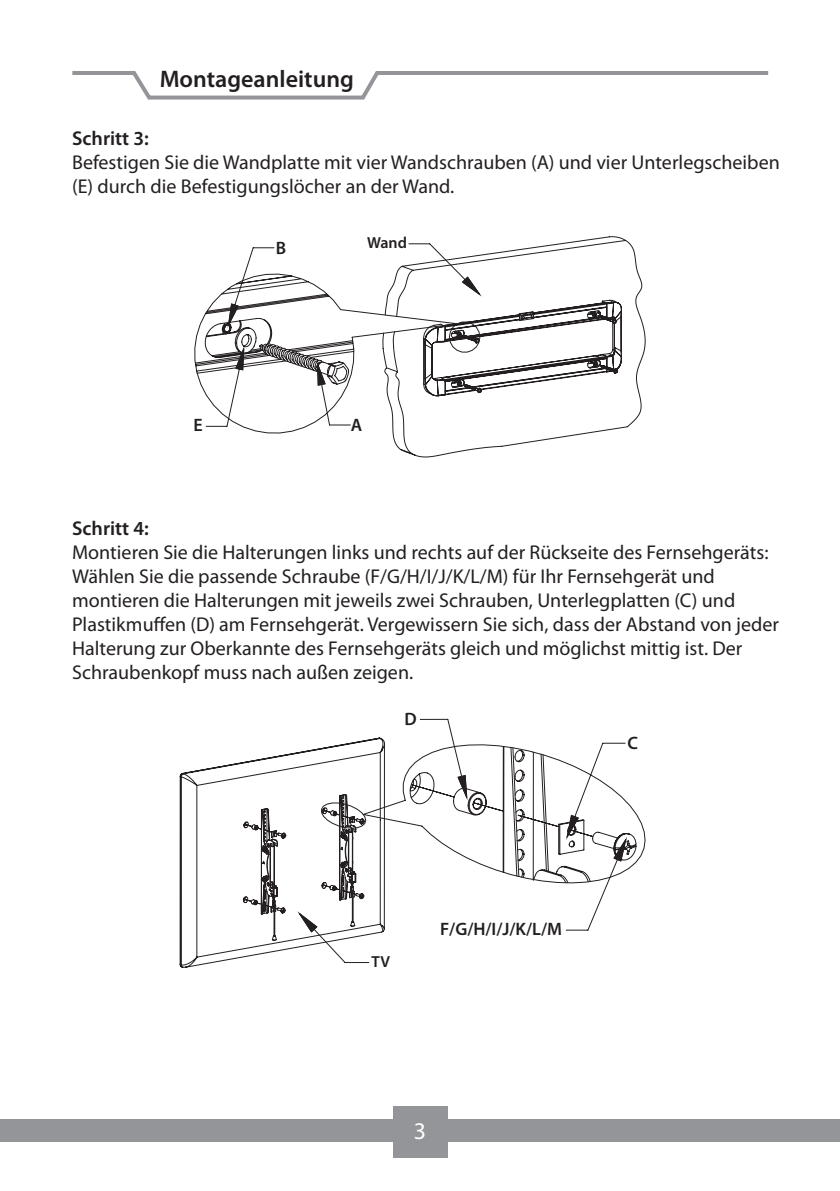
<style>
.page{position:relative;width:840px;height:1191px;background:#fff}
.page>*{position:absolute;margin:0;border:0;box-sizing:border-box;transform-origin:0 0}
.t1{font:600 24px "Myriad Pro";color:#231f20}
.t2{font:24px "Myriad Pro";color:#fff}
.t3{font:20px/24px "Myriad Pro";color:#231f20}
.t4{font:600 20px "Myriad Pro";color:#231f20}
.t5{font:600 18px "Myriad Pro";color:#231f20}
.t6{font:600 16px "Myriad Pro";color:#231f20}
</style>
<div class="page">
<div style="left:0;top:1119px;width:839px;height:22px;background:#939598"></div>
<div style="left:392px;top:1106px;width:55px;height:51px;background:#939598"></div>
<svg style="left:72px;top:71px;width:697px;height:29px"></svg>
<svg style="left:265px;top:236px;width:380px;height:221px"></svg>
<svg style="left:194px;top:243px;width:427px;height:190px"></svg>
<svg style="left:179px;top:762px;width:63px;height:206px"></svg>
<svg style="left:242px;top:718px;width:403px;height:245px"></svg>
<p class="t1" style="left:159px;top:66px;width:196px">Montageanleitung</p>
<p class="t4" style="left:72px;top:128px;width:78px">Schritt 3:</p>
<p class="t3" style="left:72px;top:151px;width:708px">Befestigen Sie die Wandplatte mit vier Wandschrauben (A) und vier Unterlegscheiben (E) durch die Befestigungslöcher an der Wand.</p>
<p class="t5" style="left:193px;top:415px;width:11px">E</p>
<p class="t5" style="left:276px;top:238px;width:12px">B</p>
<p class="t6" style="left:367px;top:234px;width:41px">Wand</p>
<p class="t5" style="left:350px;top:415px;width:13px">A</p>
<p class="t4" style="left:72px;top:517px;width:78px">Schritt 4:</p>
<p class="t3" style="left:72px;top:541px;width:708px">Montieren Sie die Halterungen links und rechts auf der Rückseite des Fernsehgeräts:<br>Wählen Sie die passende Schraube (F/G/H/I/J/K/L/M) für Ihr Fernsehgerät und montieren die Halterungen mit jeweils zwei Schrauben, Unterlegplatten (C) und Plastikmuffen (D) am Fernsehgerät. Vergewissern Sie sich, dass der Abstand von jeder Halterung zur Oberkannte des Fernsehgeräts gleich und möglichst mittig ist. Der Schraubenkopf muss nach außen zeigen.</p>
<p class="t5" style="left:404px;top:709px;width:14px">D</p>
<p class="t5" style="left:627px;top:732px;width:12px">C</p>
<p class="t6" style="left:371px;top:952px;width:20px">TV</p>
<p class="t5" style="left:440px;top:919px;width:123px">F/G/H/I/J/K/L/M</p>
<p class="t2" style="left:413px;top:1117px;width:14px">3</p>
</div>
